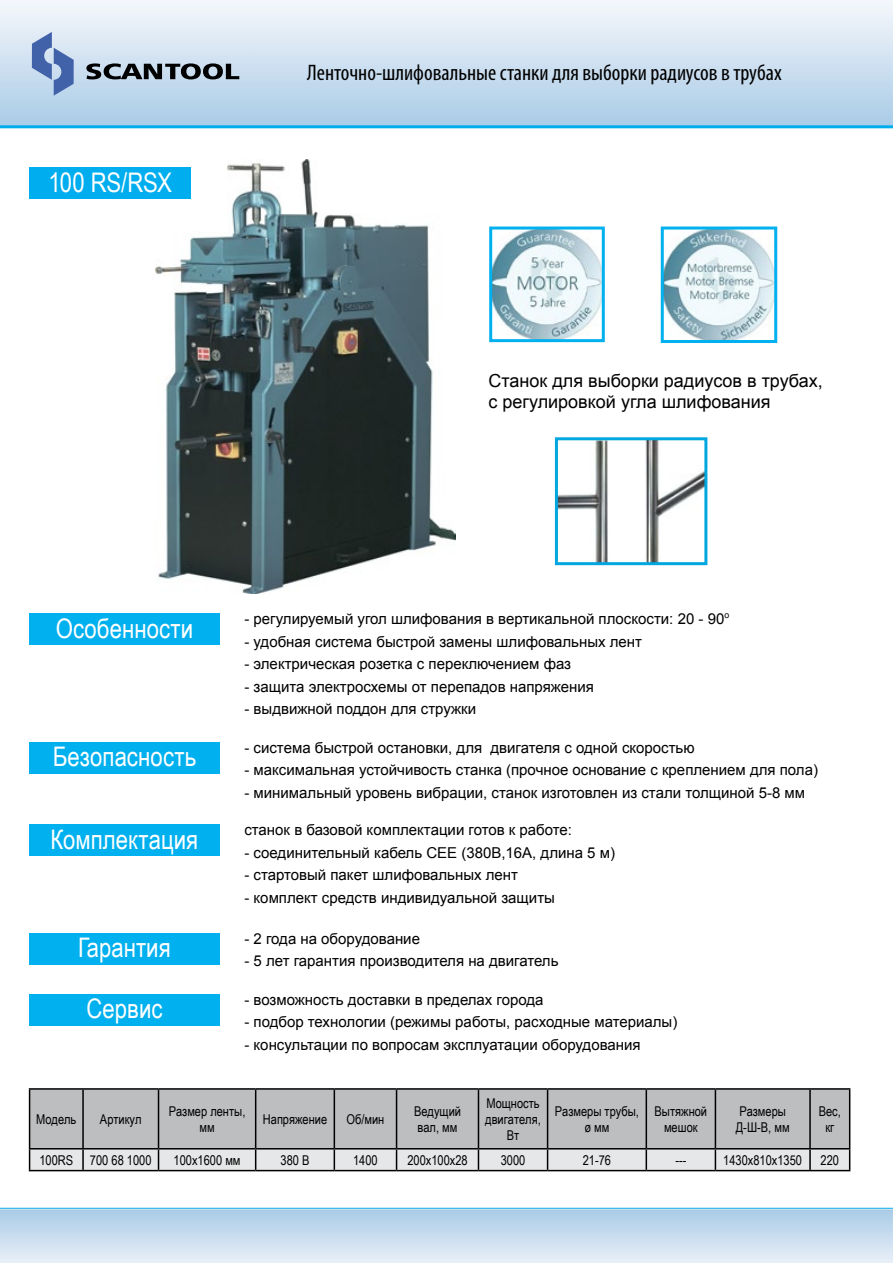
<style>
.page{position:relative;width:893px;height:1263px;background:#fff}
.page>*{position:absolute;margin:0;border:0;box-sizing:border-box;transform-origin:0 0}
.t1{font:27px "Arial Narrow";color:#fff}
.t2{font:condensed 22.5px "Myriad Pro";color:#000}
.t3{font:18px/21.6px "Arial";color:#000}
.t4{font:15px "Arial";color:#000}
.t5{font:13.5px/16.2px "Arial Narrow";color:#000;text-align:center}
</style>
<div class="page">
<img style="left:0;top:0;width:893px;height:1263px">
<svg style="left:86px;top:63px;width:153px;height:16px;background:#636d75"></svg>
<svg style="left:32px;top:32px;width:42px;height:64px;background:#8da5cf"></svg>
<hr style="left:0;top:125px;width:893px;height:3px;background:#00aeef">
<hr style="left:0;top:1208px;width:893px;height:1px;background:#00aeef">
<img style="left:156px;top:159px;width:299px;height:434px">
<div style="left:29px;top:168px;width:162px;height:31px;background:#00aeef"></div>
<img style="left:493px;top:231px;width:108px;height:107px">
<div style="left:489px;top:227px;width:116px;height:115px;border:3px solid #00b0ef"></div>
<img style="left:665px;top:231px;width:108px;height:108px">
<div style="left:661px;top:227px;width:116px;height:116px;border:3px solid #00b0ef"></div>
<div style="left:30px;top:1090px;width:819px;height:58px;background:#bcbec0"></div>
<hr style="left:29px;top:1088px;width:54px;height:2px;background:#000">
<hr style="left:29px;top:1090px;width:1px;height:58px;background:#000">
<hr style="left:83px;top:1088px;width:76px;height:2px;background:#000">
<hr style="left:82px;top:1090px;width:2px;height:58px;background:#000">
<hr style="left:159px;top:1088px;width:97px;height:2px;background:#000">
<hr style="left:158px;top:1090px;width:1px;height:58px;background:#000">
<hr style="left:256px;top:1088px;width:78px;height:2px;background:#000">
<hr style="left:255px;top:1090px;width:1px;height:58px;background:#000">
<hr style="left:334px;top:1088px;width:63px;height:2px;background:#000">
<hr style="left:334px;top:1090px;width:1px;height:58px;background:#000">
<hr style="left:397px;top:1088px;width:81px;height:2px;background:#000">
<hr style="left:396px;top:1090px;width:1px;height:58px;background:#000">
<hr style="left:478px;top:1088px;width:70px;height:2px;background:#000">
<hr style="left:478px;top:1090px;width:1px;height:58px;background:#000">
<hr style="left:548px;top:1088px;width:98px;height:2px;background:#000">
<hr style="left:547px;top:1090px;width:1px;height:58px;background:#000">
<hr style="left:646px;top:1088px;width:69px;height:2px;background:#000">
<hr style="left:646px;top:1090px;width:1px;height:58px;background:#000">
<hr style="left:715px;top:1088px;width:95px;height:2px;background:#000">
<hr style="left:715px;top:1090px;width:1px;height:58px;background:#000">
<hr style="left:810px;top:1088px;width:40px;height:2px;background:#000">
<hr style="left:809px;top:1090px;width:2px;height:58px;background:#000">
<hr style="left:849px;top:1090px;width:1px;height:58px;background:#000">
<hr style="left:29px;top:1148px;width:54px;height:1px;background:#000">
<hr style="left:83px;top:1148px;width:76px;height:1px;background:#000">
<hr style="left:159px;top:1148px;width:97px;height:1px;background:#000">
<hr style="left:256px;top:1148px;width:78px;height:1px;background:#000">
<hr style="left:334px;top:1148px;width:63px;height:1px;background:#000">
<hr style="left:397px;top:1148px;width:81px;height:1px;background:#000">
<hr style="left:478px;top:1148px;width:70px;height:1px;background:#000">
<hr style="left:548px;top:1148px;width:98px;height:1px;background:#000">
<hr style="left:646px;top:1148px;width:69px;height:1px;background:#000">
<hr style="left:715px;top:1148px;width:95px;height:1px;background:#000">
<hr style="left:810px;top:1148px;width:40px;height:1px;background:#000">
<svg style="left:29px;top:1149px;width:821px;height:21px;background:#d9dadb"></svg>
<hr style="left:29px;top:1170px;width:54px;height:1px;background:#000">
<hr style="left:83px;top:1170px;width:76px;height:1px;background:#000">
<hr style="left:159px;top:1170px;width:97px;height:1px;background:#000">
<hr style="left:256px;top:1170px;width:78px;height:1px;background:#000">
<hr style="left:334px;top:1170px;width:63px;height:1px;background:#000">
<hr style="left:397px;top:1170px;width:81px;height:1px;background:#000">
<hr style="left:478px;top:1170px;width:70px;height:1px;background:#000">
<hr style="left:548px;top:1170px;width:98px;height:1px;background:#000">
<hr style="left:646px;top:1170px;width:69px;height:1px;background:#000">
<hr style="left:715px;top:1170px;width:95px;height:1px;background:#000">
<hr style="left:810px;top:1170px;width:40px;height:1px;background:#000">
<div style="left:29px;top:613px;width:191px;height:32px;background:#00b0ef"></div>
<div style="left:29px;top:994px;width:191px;height:31px;background:#00b0ef"></div>
<div style="left:29px;top:933px;width:191px;height:31px;background:#00b0ef"></div>
<div style="left:29px;top:742px;width:191px;height:31px;background:#00b0ef"></div>
<div style="left:29px;top:824px;width:191px;height:32px;background:#00b0ef"></div>
<img style="left:559px;top:441px;width:144px;height:120px">
<div style="left:555px;top:437px;width:152px;height:128px;border:3px solid #00a6e0"></div>
<h1 class="t1" style="left:48px;top:163px;width:125px">100 RS/RSX</h1>
<h2 class="t2" style="left:307px;top:59px;width:476px">Ленточно-шлифовальные станки для выборки радиусов в трубах</h2>
<p class="t3" style="left:488px;top:370px;width:336px">Станок для выборки радиусов в трубах, с регулировкой угла шлифования</p>
<h1 class="t1" style="left:56px;top:608px;width:139px">Особенности</h1>
<p class="t4" style="left:244px;top:609px;width:486px">- регулируемый угол шлифования в вертикальной плоскости: 20 - 90<sup>о</sup></p>
<p class="t4" style="left:244px;top:632px;width:399px">- удобная система быстрой замены шлифовальных лент</p>
<p class="t4" style="left:244px;top:654px;width:328px">- электрическая розетка с переключением фаз</p>
<p class="t4" style="left:244px;top:677px;width:351px">- защита электросхемы от перепадов напряжения</p>
<p class="t4" style="left:244px;top:699px;width:233px">- выдвижной поддон для стружки</p>
<h1 class="t1" style="left:53px;top:737px;width:145px">Безопасность</h1>
<p class="t4" style="left:244px;top:738px;width:452px">- система быстрой остановки, для двигателя с одной скоростью</p>
<p class="t4" style="left:244px;top:760px;width:575px">- максимальная устойчивость станка (прочное основание с креплением для пола)</p>
<p class="t4" style="left:244px;top:783px;width:562px">- минимальный уровень вибрации, станок изготовлен из стали толщиной 5-8 мм</p>
<h1 class="t1" style="left:51px;top:819px;width:149px">Комплектация</h1>
<p class="t4" style="left:244px;top:820px;width:329px">станок в базовой комплектации готов к работе:</p>
<p class="t4" style="left:244px;top:843px;width:372px">- соединительный кабель СЕЕ (380В,16А, длина 5 м)</p>
<p class="t4" style="left:244px;top:865px;width:275px">- стартовый пакет шлифовальных лент</p>
<p class="t4" style="left:244px;top:888px;width:312px">- комплект средств индивидуальной защиты</p>
<h1 class="t1" style="left:78px;top:928px;width:94px">Гарантия</h1>
<h1 class="t1" style="left:86px;top:989px;width:78px">Сервис</h1>
<p class="t4" style="left:244px;top:929px;width:177px">- 2 года на оборудование</p>
<p class="t4" style="left:244px;top:951px;width:316px">- 5 лет гарантия производителя на двигатель</p>
<p class="t4" style="left:244px;top:990px;width:301px">- возможность доставки в пределах города</p>
<p class="t4" style="left:244px;top:1012px;width:434px">- подбор технологии (режимы работы, расходные материалы)</p>
<p class="t4" style="left:244px;top:1035px;width:398px">- консультации по вопросам эксплуатации оборудования</p>
<p class="t5" style="left:36px;top:1110px;width:42px">Модель</p>
<p class="t5" style="left:100px;top:1110px;width:43px">Артикул</p>
<p class="t5" style="left:169px;top:1102px;width:78px">Размер ленты, мм</p>
<p class="t5" style="left:263px;top:1110px;width:66px">Напряжение</p>
<p class="t5" style="left:346px;top:1110px;width:39px">Об/мин</p>
<p class="t5" style="left:414px;top:1102px;width:48px;text-align:left">Ведущий вал, мм</p>
<p class="t5" style="left:485px;top:1094px;width:57px">Мощность двигателя,<br>Вт</p>
<p class="t5" style="left:555px;top:1102px;width:86px">Размеры трубы, ø мм</p>
<p class="t5" style="left:655px;top:1102px;width:54px">Вытяжной мешок</p>
<p class="t5" style="left:736px;top:1102px;width:55px;text-align:left">Размеры<br>Д-Ш-В, мм</p>
<p class="t5" style="left:819px;top:1102px;width:24px">Вес, кг</p>
<p class="t5" style="left:39px;top:1151px;width:114px">100RS 700 68 1000</p>
<p class="t5" style="left:174px;top:1151px;width:68px">100х1600 мм</p>
<p class="t5" style="left:281px;top:1151px;width:30px">380 В</p>
<p class="t5" style="left:353px;top:1151px;width:26px">1400</p>
<p class="t5" style="left:407px;top:1151px;width:62px">200х100х28</p>
<p class="t5" style="left:501px;top:1151px;width:26px">3000</p>
<p class="t5" style="left:583px;top:1151px;width:30px">21-76</p>
<p class="t5" style="left:675px;top:1151px;width:13px">---</p>
<p class="t5" style="left:723px;top:1151px;width:80px">1430x810x1350</p>
<p class="t5" style="left:821px;top:1151px;width:20px">220</p>
</div>
